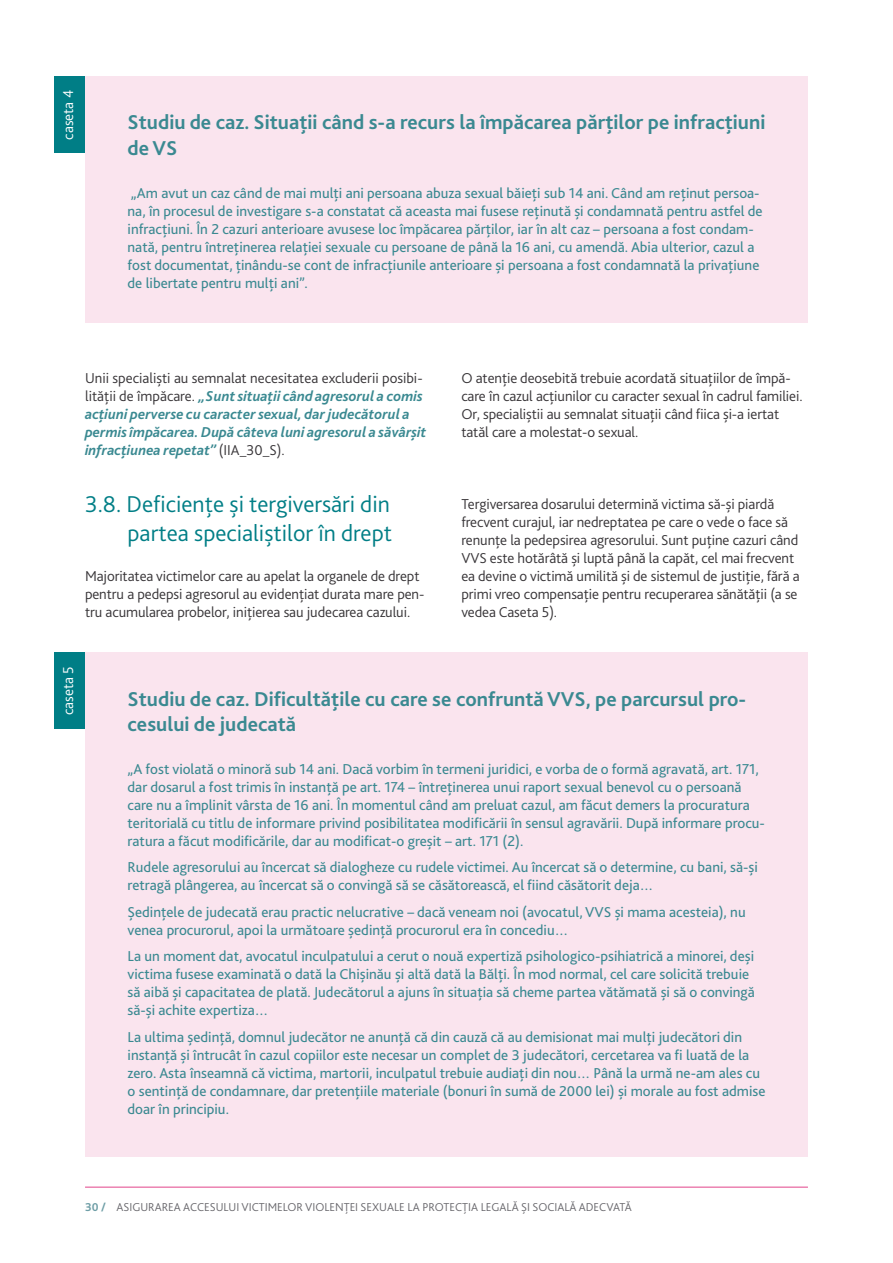
<style>
.page{position:relative;width:893px;height:1263px;background:#fff}
.page>*{position:absolute;margin:0;border:0;box-sizing:border-box;transform-origin:0 0}
.t1{font:300 24px/28.8px "Bliss 2";color:#007e86;text-align:right}
.t2{font:700 21px/25.2px "Bliss 2";color:#3a8991}
.t3{font:15px/18px "Bliss 2";color:#3a8991}
.t4{font:300 15px/18px "Bliss 2";letter-spacing:-.005em;color:#373437}
.t5{font:italic 700 15px/18px "Bliss 2";color:#3a8991}
.t6{font:300 15px "Bliss 2";color:#fff}
.t7{font:300 12px "Bliss 2";color:#68676c}
.s1{font-weight:300;font-style:normal;color:#373437}
.s2{font-weight:700;color:#6e9ea6}
</style>
<div class="page">
<hr style="left:85px;top:1186px;width:723px;height:2px;background:#ec82b1">
<div style="left:85px;top:77px;width:723px;height:246px;background:#fae4ee"></div>
<div style="left:85px;top:653px;width:723px;height:504px;background:#fae4ee"></div>
<div style="left:54px;top:77px;width:31px;height:76px;background:#007e86"></div>
<div style="left:54px;top:653px;width:31px;height:76px;background:#007e86"></div>
<p class="t6" style="left:59px;top:140px;width:51px;rotate:-90deg">caseta 4</p>
<h2 class="t2" style="left:128px;top:109px;width:639px">Studiu de caz. Situații când s-a recurs la împăcarea părților pe infracțiuni de VS</h2>
<p class="t3" style="left:128px;top:184px;width:637px">„Am avut un caz când de mai mulți ani persoana abuza sexual băieți sub 14 ani. Când am reținut persoa&shy;na, în procesul de investigare s-a constatat că aceasta mai fusese reținută și condamnată pentru astfel de infracțiuni. În 2 cazuri anterioare avusese loc împăcarea părților, iar în alt caz – persoana a fost condam&shy;nată, pentru întreținerea relației sexuale cu persoane de până la 16 ani, cu amendă. Abia ulterior, cazul a fost documentat, ținându-se cont de infracțiunile anterioare și persoana a fost condamnată la privațiune de libertate pentru mulți ani”.</p>
<p class="t5" style="left:85px;top:368px;width:343px"><span class="s1">Unii specialiști au semnalat necesitatea excluderii posibi&shy;lității de împăcare.</span> „Sunt situații când agresorul a comis acțiuni perverse cu caracter sexual, dar judecătorul a permis împăcarea. După câteva luni agresorul a săvârșit infracțiunea repetat” <span class="s1">(IIA_30_S).</span></p>
<h1 class="t1" style="left:85px;top:489px;width:308px">3.8. Deficiențe și tergiversări din partea specialiștilor în drept</h1>
<p class="t4" style="left:85px;top:566px;width:341px">Majoritatea victimelor care au apelat la organele de drept pentru a pedepsi agresorul au evidențiat durata mare pen&shy;tru acumularea probelor, inițierea sau judecarea cazului.</p>
<p class="t4" style="left:461px;top:368px;width:343px">O atenție deosebită trebuie acordată situațiilor de împă&shy;care în cazul acțiunilor cu caracter sexual în cadrul familiei.<br>Or, specialiștii au semnalat situații când fiica și-a iertat tatăl care a molestat-o sexual.</p>
<p class="t4" style="left:461px;top:494px;width:340px">Tergiversarea dosarului determină victima să-și piardă frecvent curajul, iar nedreptatea pe care o vede o face să renunțe la pedepsirea agresorului. Sunt puține cazuri când VVS este hotărâtă și luptă până la capăt, cel mai frecvent ea devine o victimă umilită și de sistemul de justiție, fără a primi vreo compensație pentru recuperarea sănătății (a se vedea Caseta 5).</p>
<p class="t6" style="left:59px;top:715px;width:51px;rotate:-90deg">caseta 5</p>
<h2 class="t2" style="left:128px;top:685px;width:620px">Studiu de caz. Dificultățile cu care se confruntă VVS, pe parcursul pro&shy;cesului de judecată</h2>
<p class="t3" style="left:128px;top:760px;width:639px">„A fost violată o minoră sub 14 ani. Dacă vorbim în termeni juridici, e vorba de o formă agravată, art. 171, dar dosarul a fost trimis în instanță pe art. 174 – întreținerea unui raport sexual benevol cu o persoană care nu a împlinit vârsta de 16 ani. În momentul când am preluat cazul, am făcut demers la procuratura teritorială cu titlu de informare privind posibilitatea modificării în sensul agravării. După informare procu&shy;ratura a făcut modificările, dar au modificat-o greșit – art. 171 (2).</p>
<p class="t3" style="left:128px;top:858px;width:632px">Rudele agresorului au încercat să dialogheze cu rudele victimei. Au încercat să o determine, cu bani, să-și retragă plângerea, au încercat să o convingă să se căsătorească, el fiind căsătorit deja…</p>
<p class="t3" style="left:128px;top:903px;width:620px">Ședințele de judecată erau practic nelucrative – dacă veneam noi (avocatul, VVS și mama acesteia), nu venea procurorul, apoi la următoare ședință procurorul era în concediu…</p>
<p class="t3" style="left:128px;top:947px;width:629px">La un moment dat, avocatul inculpatului a cerut o nouă expertiză psihologico-psihiatrică a minorei, deși victima fusese examinată o dată la Chișinău și altă dată la Bălți. În mod normal, cel care solicită trebuie să aibă și capacitatea de plată. Judecătorul a ajuns în situația să cheme partea vătămată și să o convingă să-și achite expertiza…</p>
<p class="t3" style="left:128px;top:1028px;width:639px">La ultima ședință, domnul judecător ne anunță că din cauză că au demisionat mai mulți judecători din instanță și întrucât în cazul copiilor este necesar un complet de 3 judecători, cercetarea va fi luată de la zero. Asta înseamnă că victima, martorii, inculpatul trebuie audiați din nou… Până la urmă ne-am ales cu o sentință de condamnare, dar pretențiile materiale (bonuri în sumă de 2000 lei) și morale au fost admise doar în principiu.</p>
<p class="t7" style="left:85px;top:1199px;width:548px"><span class="s2">30 /</span> ASIGURAREA ACCESULUI VICTIMELOR VIOLENŢEI SEXUALE LA PROTECŢIA LEGALĂ ȘI SOCIALĂ ADECVATĂ</p>
</div>
